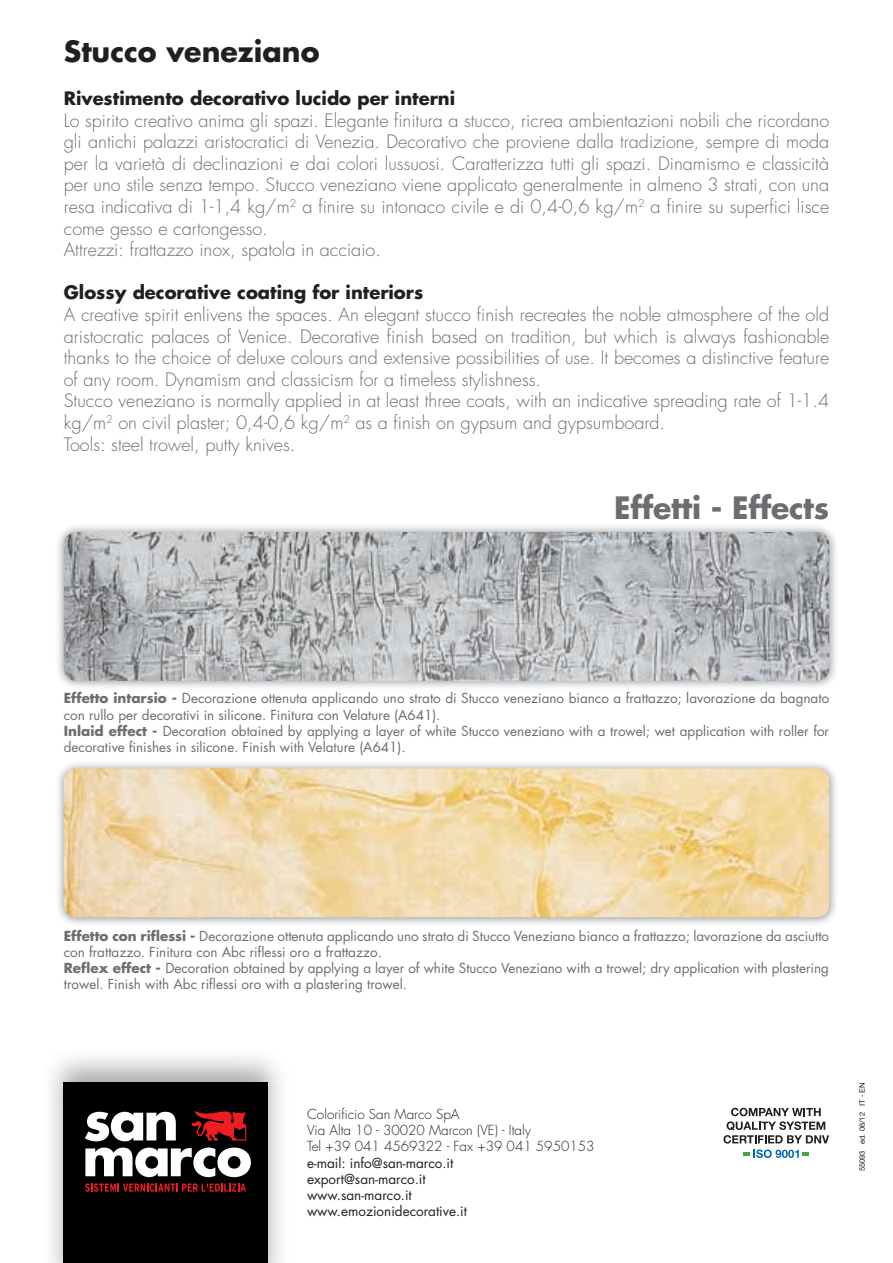
<style>
.page{position:relative;width:893px;height:1263px;background:#fff}
.page>*{position:absolute;margin:0;border:0;box-sizing:border-box;transform-origin:0 0}
.t1{font:700 30px "Futura Std";letter-spacing:-.01em;color:#6c6d70}
.t2{font:700 28.5px "Futura Std";color:#231f20}
.t3{font:300 18px/21.6px "Futura Std";color:#6c6d70}
.t4{font:700 18px "Futura Std";color:#231f20}
.t5{font:13.5px/16.2px "Futura Std";color:#6c6d70}
.t6{font:300 13.5px/16.2px "Futura Std";color:#231f20}
.t7{font:13.5px/16.2px "Futura Std";color:#231f20}
.t8{font:7.5px "Helvetica Neue";color:#231f20}
.s1{font-weight:700}
.s2{font-family:"Helvetica"}
</style>
<div class="page">
<div style="left:39px;top:1046px;width:253px;height:217px;background:#231f20;opacity:.4"></div>
<div style="left:64px;top:1082px;width:204px;height:181px;background:#000001"></div>
<svg style="left:191px;top:1111px;width:55px;height:29px"></svg>
<svg style="left:85px;top:1147px;width:166px;height:30px"></svg>
<svg style="left:85px;top:1112px;width:91px;height:29px"></svg>
<svg style="left:85px;top:1183px;width:161px;height:9px"></svg>
<div style="left:55px;top:523px;width:783px;height:167px;background:#231f20;opacity:.5"></div>
<img style="left:64px;top:532px;width:765px;height:149px">
<div style="left:55px;top:759px;width:783px;height:167px;background:#231f20;opacity:.5"></div>
<img style="left:64px;top:768px;width:765px;height:149px">
<svg style="left:723px;top:1108px;width:106px;height:35px"></svg>
<svg style="left:743px;top:1149px;width:66px;height:9px"></svg>
<h2 class="t2" style="left:64px;top:32px;width:257px">Stucco veneziano</h2>
<p class="t4" style="left:64px;top:86px;width:393px">Rivestimento decorativo lucido per interni</p>
<p class="t3" style="left:64px;top:110px;width:767px">Lo spirito creativo anima gli spazi. Elegante finitura a stucco, ricrea ambientazioni nobili che ricordano gli antichi palazzi aristocratici di Venezia. Decorativo che proviene dalla tradizione, sempre di moda per la varietà di declinazioni e dai colori lussuosi. Caratterizza tutti gli spazi. Dinamismo e classicità per uno stile senza tempo. Stucco veneziano viene applicato generalmente in almeno 3 strati, con una resa indicativa di 1-1,4 kg/m<sup>2</sup> a finire su intonaco civile e di 0,4-0,6 kg/m<sup>2</sup> a finire su superfici lisce come gesso e cartongesso.<br>Attrezzi: frattazzo inox, spatola in acciaio.</p>
<p class="t4" style="left:64px;top:281px;width:361px">Glossy decorative coating for interiors</p>
<p class="t3" style="left:64px;top:304px;width:767px">A creative spirit enlivens the spaces. An elegant stucco finish recreates the noble atmosphere of the old aristocratic palaces of Venice. Decorative finish based on tradition, but which is always fashionable thanks to the choice of deluxe colours and extensive possibilities of use. It becomes a distinctive feature of any room. Dynamism and classicism for a timeless stylishness.<br>Stucco veneziano is normally applied in at least three coats, with an indicative spreading rate of 1-1.4 kg/m<sup>2</sup> on civil plaster; 0,4-0,6 kg/m<sup>2</sup> as a finish on gypsum and gypsumboard.<br>Tools: steel trowel, putty knives.</p>
<h1 class="t1" style="left:614px;top:488px;width:217px">Effetti - Effects</h1>
<p class="t5" style="left:64px;top:690px;width:767px"><span class="s1">Effetto intarsio -</span> Decorazione ottenuta applicando uno strato di Stucco veneziano bianco a frattazzo; lavorazione da bagnato con rullo per decorativi in silicone. Finitura con Velature (A641).<br><span class="s1">Inlaid effect -</span> Decoration obtained by applying a layer of white Stucco veneziano with a trowel; wet application with roller for decorative finishes in silicone. Finish with Velature (A641).</p>
<p class="t5" style="left:64px;top:927px;width:767px"><span class="s1">Effetto con riflessi -</span> Decorazione ottenuta applicando uno strato di Stucco Veneziano bianco a frattazzo; lavorazione da asciutto con frattazzo. Finitura con Abc riflessi oro a frattazzo.<br><span class="s1">Reflex effect -</span> Decoration obtained by applying a layer of white Stucco Veneziano with a trowel; dry application with plastering trowel. Finish with Abc riflessi oro with a plastering trowel.</p>
<p class="t6" style="left:307px;top:1106px;width:289px">Colorificio San Marco SpA<br>Via Alta 10 - 30020 Marcon (VE) - Italy<br>Tel +39 041 4569322 - Fax +39 041 5950153</p>
<p class="t7" style="left:307px;top:1154px;width:161px">e-mail: info@san-marco.it export@san-marco.it www.san-marco.it www.emozionidecorative.it</p>
<p class="t8" style="left:857px;top:1171px;width:90px;rotate:-90deg">55093 ed. 06/12 <span class="s2">IT - EN</span></p>
</div>
